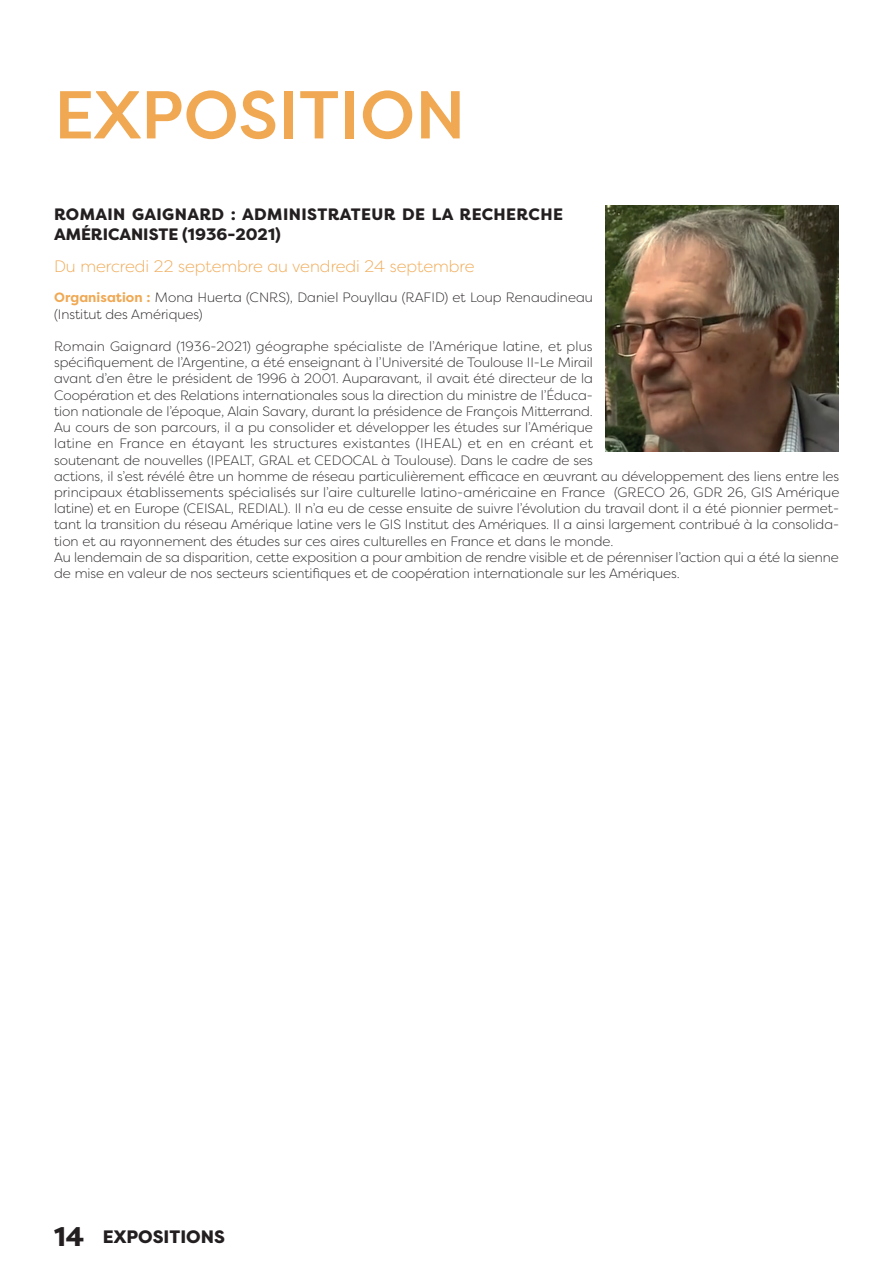
<style>
.page{position:relative;width:893px;height:1263px;background:#fff}
.page>*{position:absolute;margin:0;border:0;box-sizing:border-box;transform-origin:0 0}
.t1{font:500 67.5px "Filson Pro";color:#f0a852}
.t2{font:800 27px "Filson Pro";color:#231f20}
.t3{font:800 18px "Filson Pro";color:#231f20}
.t4{font:800 16.5px/19.8px "Filson Pro";letter-spacing:.025em;color:#231f20}
.t5{font:300 16.5px "Filson Pro";color:#f0a852}
.t6{font:300 13.5px/16.2px "Filson Pro";color:#231f20}
.s1{font-weight:700;color:#f0a852}
</style>
<div class="page">
<img style="left:606px;top:205px;width:233px;height:246px">
<h1 class="t1" style="left:54px;top:68px;width:413px">EXPOSITION</h1>
<p class="t4" style="left:54px;top:205px;width:510px">ROMAIN GAIGNARD : ADMINISTRATEUR DE LA RECHERCHE<br>AMÉRICANISTE (1936-2021)</p>
<p class="t5" style="left:54px;top:256px;width:422px">Du mercredi 22 septembre au vendredi 24 septembre</p>
<p class="t6" style="left:54px;top:289px;width:540px"><span class="s1">Organisation :</span> Mona Huerta (CNRS), Daniel Pouyllau (RAFID) et Loup Renaudineau (Institut des Amériques)</p>
<p class="t6" style="left:54px;top:338px;width:787px">Romain Gaignard (1936-2021) géographe spécialiste de l’Amérique latine, et plus<br>spécifiquement de l’Argentine, a été enseignant à l’Université de Toulouse II-Le Mirail<br>avant d’en être le président de 1996 à 2001. Auparavant, il avait été directeur de la<br>Coopération et des Relations internationales sous la direction du ministre de l’Éduca-<br>tion nationale de l’époque, Alain Savary, durant la présidence de François Mitterrand.<br>Au cours de son parcours, il a pu consolider et développer les études sur l’Amérique<br>latine en France en étayant les structures existantes (IHEAL) et en en créant et<br>soutenant de nouvelles (IPEALT, GRAL et CEDOCAL à Toulouse). Dans le cadre de ses<br>actions, il s’est révélé être un homme de réseau particulièrement efficace en œuvrant au développement des liens entre les principaux établissements spécialisés sur l’aire culturelle latino-américaine en France (GRECO 26, GDR 26, GIS Amérique latine) et en Europe (CEISAL, REDIAL). Il n’a eu de cesse ensuite de suivre l’évolution du travail dont il a été pionnier permet&shy;tant la transition du réseau Amérique latine vers le GIS Institut des Amériques. Il a ainsi largement contribué à la consolida&shy;tion et au rayonnement des études sur ces aires culturelles en France et dans le monde.<br>Au lendemain de sa disparition, cette exposition a pour ambition de rendre visible et de pérenniser l’action qui a été la sienne de mise en valeur de nos secteurs scientifiques et de coopération internationale sur les Amériques.</p>
<h2 class="t2" style="left:54px;top:1220px;width:31px">14</h2>
<h3 class="t3" style="left:103px;top:1225px;width:124px">EXPOSITIONS</h3>
</div>
